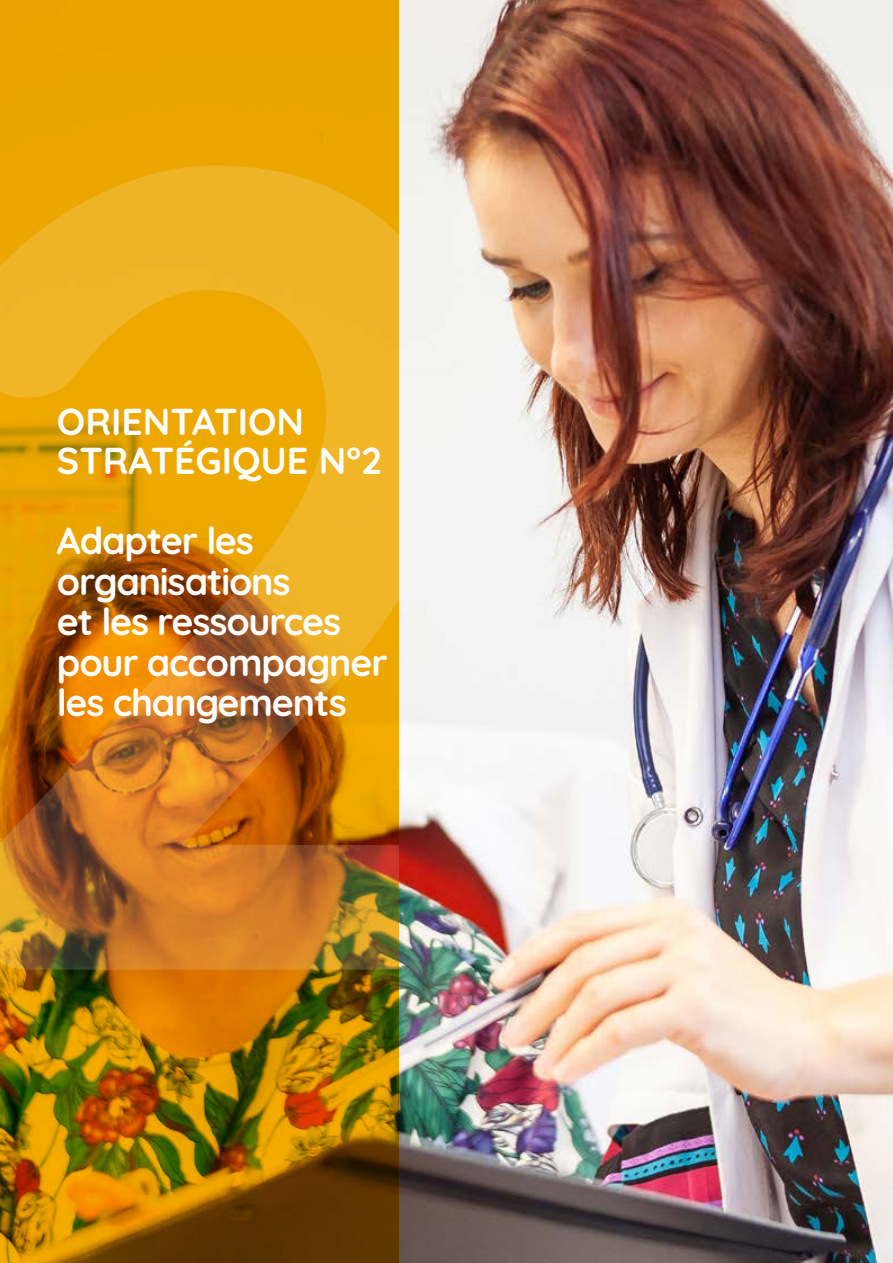
<style>
.page{position:relative;width:893px;height:1263px;background:#fff}
.page>*{position:absolute;margin:0;border:0;box-sizing:border-box;transform-origin:0 0}
.t1{font:300 1132.65px "Quicksand";color:#fff}
.t2{font:300 37.5px/40.5px "Quicksand";letter-spacing:-.03em;color:#fff}
.t3{font:300 37.5px/39px "Quicksand";color:#fff}
</style>
<div class="page">
<img style="left:399px;top:0;width:494px;height:1263px">
<svg style="left:0;top:0;width:399px;height:1263px;background:#c88200"></svg>
<h1 class="t1" style="left:-102px;top:-310px;width:646px">2</h1>
<p class="t3" style="left:57px;top:399px;width:327px">ORIENTATION<br>STRATÉGIQUE N°2</p>
<p class="t2" style="left:57px;top:517px;width:332px">Adapter les organisations<br>et les ressources pour accompagner les changements</p>
</div>
